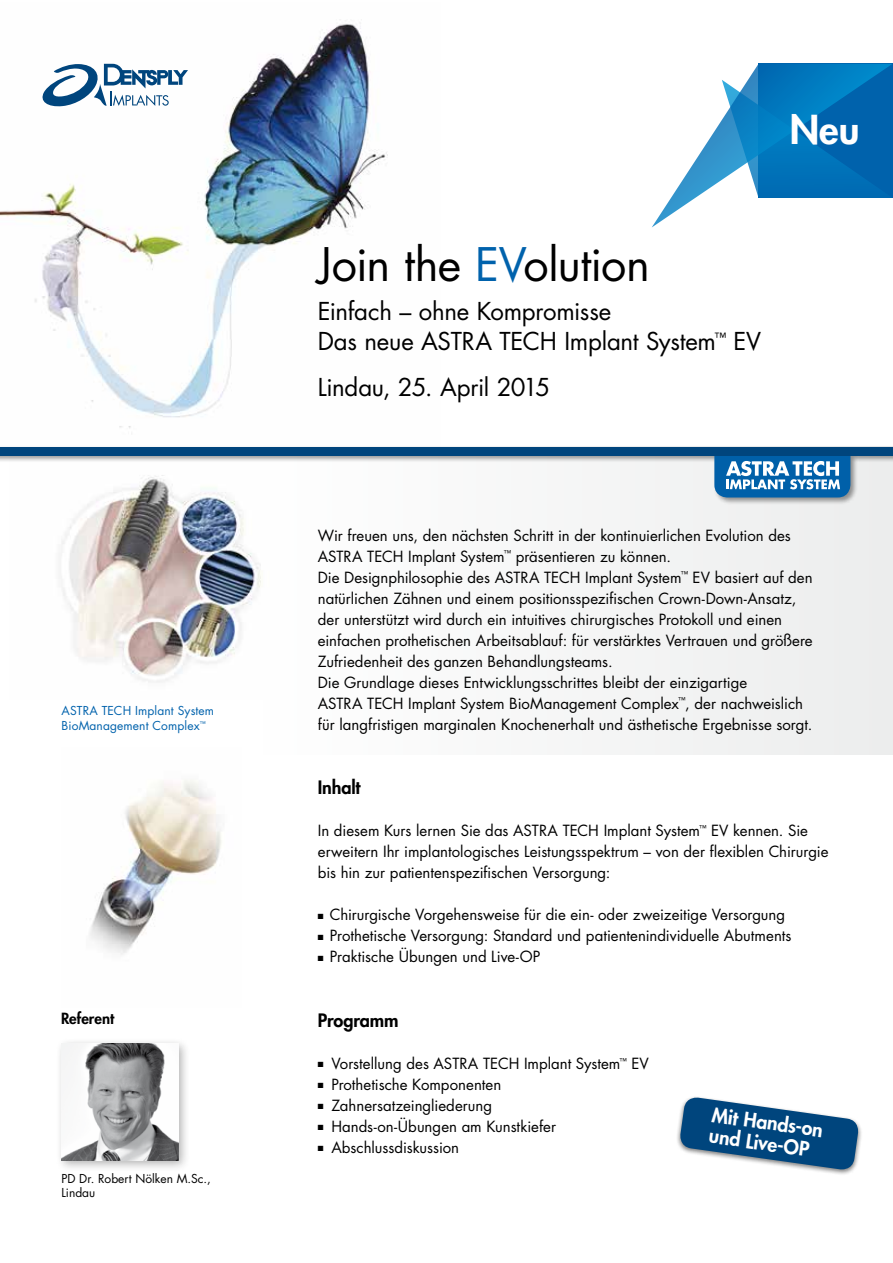
<style>
.page{position:relative;width:893px;height:1263px;background:#fff}
.page>*{position:absolute;margin:0;border:0;box-sizing:border-box;transform-origin:0 0}
.t1{font:45px "Futura Std";letter-spacing:-.015em;color:#000}
.t2{font:800 38.85px "Futura Std";color:#fff}
.t3{font:24px/30px "Futura Std";letter-spacing:-.01em;color:#000}
.t4{font:800 19.5px/21px "Futura Std";color:#fff}
.t5{font:800 18px "Futura Std";letter-spacing:-.01em;color:#000}
.t6{font:15px/21px "Futura Std";color:#000}
.t7{font:800 15px "Futura Std";letter-spacing:.005em;color:#000}
.t8{font:12px/15px "Futura Std";letter-spacing:.01em;color:#0062ac}
.t9{font:12px/14.4px "Futura Std";color:#000}
.s1{color:#0062ac}
</style>
<div class="page">
<div style="left:55px;top:1037px;width:135px;height:135px;background:#000;opacity:.3"></div>
<img style="left:61px;top:1043px;width:117px;height:117px">
<div style="left:264px;top:446px;width:629px;height:309px;background:#f5f6f6"></div>
<img style="left:0;top:23px;width:388px;height:405px">
<svg style="left:39px;top:64px;width:149px;height:44px"></svg>
<svg style="left:652px;top:64px;width:240px;height:163px"></svg>
<img style="left:62px;top:505px;width:199px;height:178px">
<div style="left:0;top:445px;width:893px;height:60px;background:#000;opacity:.4"></div>
<svg style="left:714px;top:455px;width:136px;height:42px"></svg>
<div style="left:0;top:446px;width:893px;height:9px;background:#00457d"></div>
<img style="left:90px;top:780px;width:132px;height:175px">
<div style="left:676px;top:1095px;width:186px;height:81px;background:#000;opacity:.5"></div>
<svg style="left:679px;top:1096px;width:181px;height:75px"></svg>
<p class="t8" style="left:62px;top:703px;width:154px">ASTRA TECH Implant System<br>BioManagement Complex<sup>™</sup></p>
<p class="t7" style="left:61px;top:1009px;width:55px">Referent</p>
<p class="t9" style="left:61px;top:1171px;width:151px">PD Dr. Robert Nölken M.Sc.,<br>Lindau</p>
<h2 class="t2" style="left:790px;top:105px;width:71px">Neu</h2>
<h1 class="t1" style="left:318px;top:236px;width:333px">Join the <span class="s1">EV</span>olution</h1>
<h3 class="t3" style="left:318px;top:297px;width:445px">Einfach – ohne Kompromisse<br>Das neue ASTRA TECH Implant System<sup>™</sup> EV</h3>
<h3 class="t3" style="left:318px;top:373px;width:234px">Lindau, 25. April 2015</h3>
<p class="t6" style="left:318px;top:525px;width:496px">Wir freuen uns, den nächsten Schritt in der kontinuierlichen Evolution des ASTRA TECH Implant System<sup>™</sup> präsentieren zu können.<br>Die Designphilosophie des ASTRA TECH Implant System<sup>™</sup> EV basiert auf den natürlichen Zähnen und einem positionsspezifischen Crown-Down-Ansatz, der unterstützt wird durch ein intuitives chirurgisches Protokoll und einen einfachen prothetischen Arbeitsablauf: für verstärktes Vertrauen und größere Zufriedenheit des ganzen Behandlungsteams.<br>Die Grundlage dieses Entwicklungsschrittes bleibt der einzigartige<br>ASTRA TECH Implant System BioManagement Complex<sup>™</sup>, der nachweislich für langfristigen marginalen Knochenerhalt und ästhetische Ergebnisse sorgt.</p>
<p class="t5" style="left:318px;top:776px;width:44px">Inhalt</p>
<p class="t6" style="left:318px;top:820px;width:512px">In diesem Kurs lernen Sie das ASTRA TECH Implant System<sup>™</sup> EV kennen. Sie erweitern Ihr implantologisches Leistungsspektrum – von der flexiblen Chirurgie bis hin zur patientenspezifischen Versorgung:</p>
<p class="t6" style="left:318px;top:904px;width:469px">■ Chirurgische Vorgehensweise für die ein- oder zweizeitige Versorgung</p>
<p class="t6" style="left:318px;top:925px;width:475px">■ Prothetische Versorgung: Standard und patientenindividuelle Abutments</p>
<p class="t6" style="left:318px;top:946px;width:224px">■ Praktische Übungen und Live-OP</p>
<p class="t5" style="left:318px;top:1009px;width:82px">Programm</p>
<p class="t6" style="left:318px;top:1053px;width:333px">■ Vorstellung des ASTRA TECH Implant System<sup>™</sup> EV</p>
<p class="t6" style="left:318px;top:1074px;width:185px">■ Prothetische Komponenten</p>
<p class="t6" style="left:318px;top:1095px;width:176px">■ Zahnersatzeingliederung</p>
<p class="t6" style="left:318px;top:1116px;width:240px">■ Hands-on-Übungen am Kunstkiefer</p>
<p class="t6" style="left:318px;top:1137px;width:143px">■ Abschlussdiskussion</p>
<h3 class="t4" style="left:714px;top:1104px;width:113px;rotate:8deg">Mit Hands-on und Live-OP</h3>
</div>
